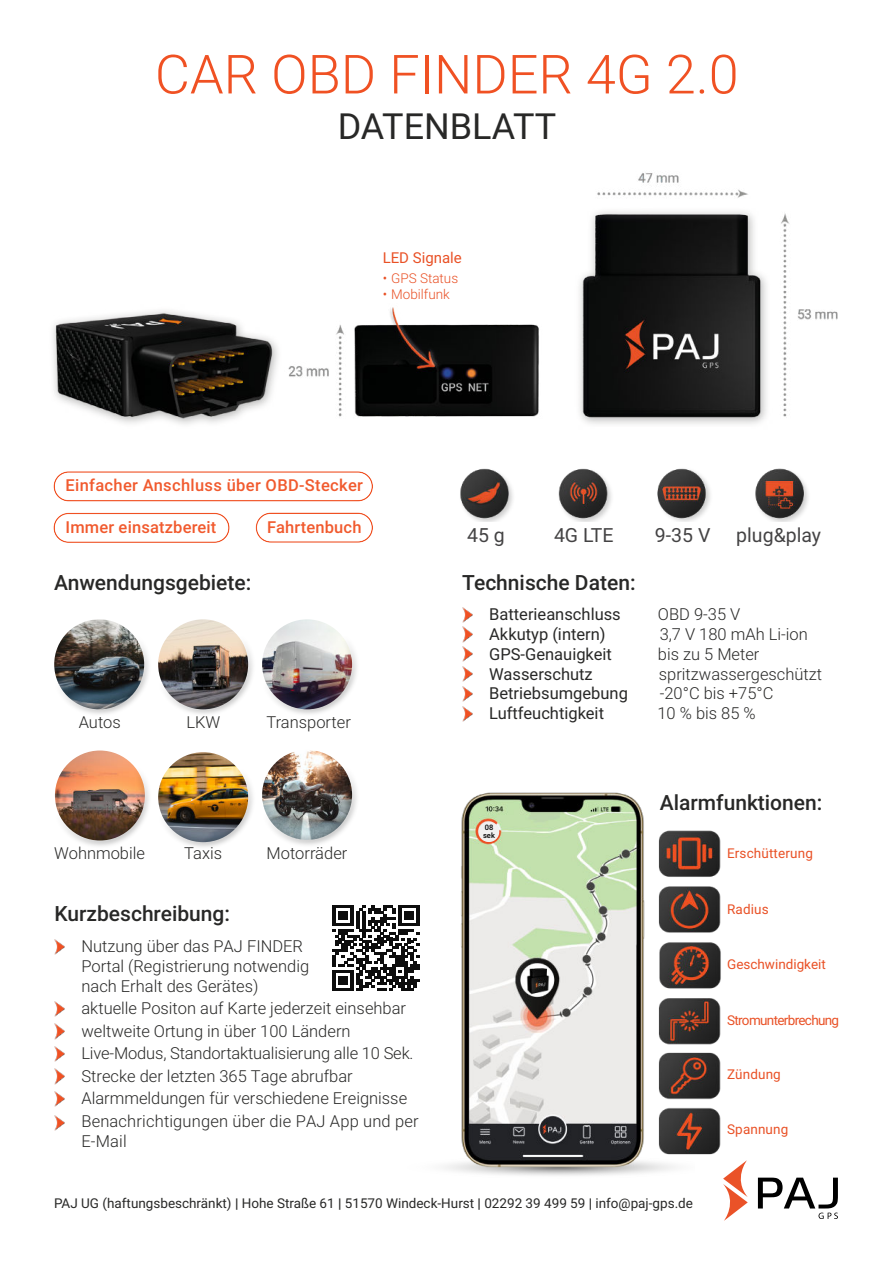
<style>
.page{position:relative;width:893px;height:1263px;background:#fff}
.page>*{position:absolute;margin:0;border:0;box-sizing:border-box;transform-origin:0 0}
.t1{font:300 54px "Roboto";color:#f05123}
.t2{font:36px "Roboto";color:#282827}
.t3{font:500 21px "Roboto";color:#282827}
.t4{font:19.5px "Roboto";color:#444344}
.t5{font:300 16.5px/22.5px "Roboto";color:#282827}
.t6{font:16.5px "Roboto";color:#282827}
.t7{font:500 16.5px "Roboto";letter-spacing:.01em;color:#f15a2e}
.t8{font:15px "Roboto";color:#e95126}
.t9{font:13.5px "Roboto";color:#282827}
.t10{font:13.5px "Roboto";color:#e95126}
.t11{font:300 13.5px "Roboto";color:#e95126}
.t12{font:13.5px "Roboto";letter-spacing:-.05em;color:#e95126}
.t13{font:500 7.5px/7.5px "Roboto";color:#000}
.s1{font-weight:700}
</style>
<div class="page">
<img style="left:54px;top:939px;width:10px;height:15px">
<img style="left:54px;top:1001px;width:10px;height:15px">
<img style="left:54px;top:1024px;width:10px;height:15px">
<img style="left:54px;top:1046px;width:10px;height:15px">
<img style="left:54px;top:1069px;width:10px;height:15px">
<img style="left:54px;top:1091px;width:10px;height:15px">
<img style="left:54px;top:1115px;width:10px;height:15px">
<svg style="left:758px;top:1177px;width:80px;height:42px"></svg>
<svg style="left:723px;top:1160px;width:25px;height:61px"></svg>
<img style="left:462px;top:607px;width:10px;height:15px">
<img style="left:462px;top:627px;width:10px;height:15px">
<img style="left:462px;top:647px;width:10px;height:15px">
<img style="left:462px;top:666px;width:10px;height:16px">
<img style="left:462px;top:686px;width:10px;height:15px">
<img style="left:462px;top:706px;width:10px;height:15px">
<svg style="left:332px;top:905px;width:74px;height:85px"></svg>
<img style="left:406px;top:792px;width:269px;height:384px">
<img style="left:657px;top:825px;width:64px;height:336px">
<img style="left:460px;top:468px;width:348px;height:53px">
<div style="left:479px;top:822px;width:20px;height:20px;background:#f1f0f0;border-radius:50%"></div>
<img style="left:524px;top:966px;width:29px;height:29px">
<img style="left:262px;top:619px;width:90px;height:90px;border-radius:45px">
<img style="left:262px;top:633px;width:95px;height:81px">
<img style="left:54px;top:619px;width:90px;height:90px;border-radius:45px">
<img style="left:54px;top:633px;width:95px;height:81px">
<img style="left:55px;top:750px;width:90px;height:90px;border-radius:45px">
<img style="left:55px;top:764px;width:94px;height:82px">
<img style="left:262px;top:750px;width:90px;height:90px;border-radius:45px">
<img style="left:262px;top:764px;width:95px;height:81px">
<img style="left:158px;top:752px;width:90px;height:90px;border-radius:45px">
<img style="left:158px;top:766px;width:95px;height:81px">
<img style="left:158px;top:619px;width:90px;height:90px;border-radius:45px">
<img style="left:158px;top:633px;width:95px;height:81px">
<img style="left:52px;top:173px;width:786px;height:251px">
<h1 class="t1" style="left:155px;top:50px;width:585px">CAR OBD FINDER 4G 2.0</h1>
<h2 class="t2" style="left:338px;top:110px;width:220px">DATENBLATT</h2>
<p class="t8" style="left:383px;top:251px;width:81px">LED Signale</p>
<p class="t11" style="left:383px;top:272px;width:77px">• GPS Status</p>
<p class="t11" style="left:383px;top:288px;width:69px">• Mobilfunk</p>
<p class="t7" style="left:66px;top:479px;width:299px">Einfacher Anschluss über OBD-Stecker</p>
<p class="t7" style="left:66px;top:521px;width:152px">Immer einsatzbereit</p>
<p class="t7" style="left:267px;top:521px;width:96px">Fahrtenbuch</p>
<p class="t3" style="left:54px;top:574px;width:199px">Anwendungsgebiete:</p>
<p class="t5" style="left:79px;top:712px;width:44px">Autos</p>
<p class="t5" style="left:186px;top:712px;width:35px">LKW</p>
<p class="t5" style="left:266px;top:712px;width:86px">Transporter</p>
<p class="t5" style="left:54px;top:843px;width:92px">Wohnmobile</p>
<p class="t5" style="left:184px;top:843px;width:39px">Taxis</p>
<p class="t5" style="left:267px;top:843px;width:82px">Motorräder</p>
<p class="t3" style="left:54px;top:905px;width:177px">Kurzbeschreibung:</p>
<p class="t4" style="left:467px;top:526px;width:39px">45 g</p>
<p class="t4" style="left:554px;top:526px;width:61px">4G LTE</p>
<p class="t4" style="left:736px;top:526px;width:86px">plug&amp;play</p>
<p class="t4" style="left:655px;top:526px;width:57px">9-35 V</p>
<p class="t3" style="left:462px;top:574px;width:175px">Technische Daten:</p>
<p class="t6" style="left:489px;top:607px;width:133px">Batterieanschluss</p>
<p class="t5" style="left:658px;top:604px;width:84px">OBD 9-35 V</p>
<p class="t6" style="left:489px;top:627px;width:118px">Akkutyp (intern)</p>
<p class="t5" style="left:660px;top:624px;width:150px">3,7 V 180 mAh Li-ion</p>
<p class="t6" style="left:489px;top:646px;width:124px">GPS-Genauigkeit</p>
<p class="t5" style="left:658px;top:644px;width:103px">bis zu 5 Meter</p>
<p class="t6" style="left:489px;top:666px;width:105px">Wasserschutz</p>
<p class="t5" style="left:659px;top:663px;width:165px">spritzwassergeschützt</p>
<p class="t6" style="left:489px;top:686px;width:140px">Betriebsumgebung</p>
<p class="t5" style="left:660px;top:683px;width:115px">-20°C bis +75°C</p>
<p class="t6" style="left:489px;top:706px;width:116px">Luftfeuchtigkeit</p>
<p class="t5" style="left:657px;top:703px;width:100px">10 % bis 85 %</p>
<p class="t13" style="left:483px;top:824px;width:13px">08 sek</p>
<p class="t3" style="left:660px;top:794px;width:164px">Alarmfunktionen:</p>
<p class="t10" style="left:727px;top:847px;width:87px">Erschütterung</p>
<p class="t10" style="left:727px;top:903px;width:43px">Radius</p>
<p class="t5" style="left:81px;top:938px;width:229px;line-height:19.8px">Nutzung über das PAJ FINDER<br>Portal (Registrierung notwendig nach Erhalt des Gerätes)</p>
<p class="t5" style="left:81px;top:998px;width:339px">aktuelle Positon auf Karte jederzeit einsehbar weltweite Ortung in über 100 Ländern Live-Modus, Standortaktualisierung alle 10 Sek.<br>Strecke der letzten 365 Tage abrufbar Alarmmeldungen für verschiedene Ereignisse Benachrichtigungen über die PAJ App und per</p>
<p class="t5" style="left:81px;top:1131px;width:47px">E-Mail</p>
<p class="t9" style="left:54px;top:1197px;width:640px">PAJ UG (haftungsbeschränkt) <span class="s1">|</span> Hohe Straße 61 <span class="s1">|</span> 51570 Windeck-Hurst <span class="s1">|</span> 02292 39 499 59 <span class="s1">|</span> info@paj-gps.de</p>
<p class="t10" style="left:727px;top:958px;width:100px">Geschwindigkeit</p>
<p class="t12" style="left:727px;top:1014px;width:114px">Stromunterbrechung</p>
<p class="t10" style="left:727px;top:1069px;width:55px">Zündung</p>
<p class="t10" style="left:727px;top:1123px;width:63px">Spannung</p>
</div>
